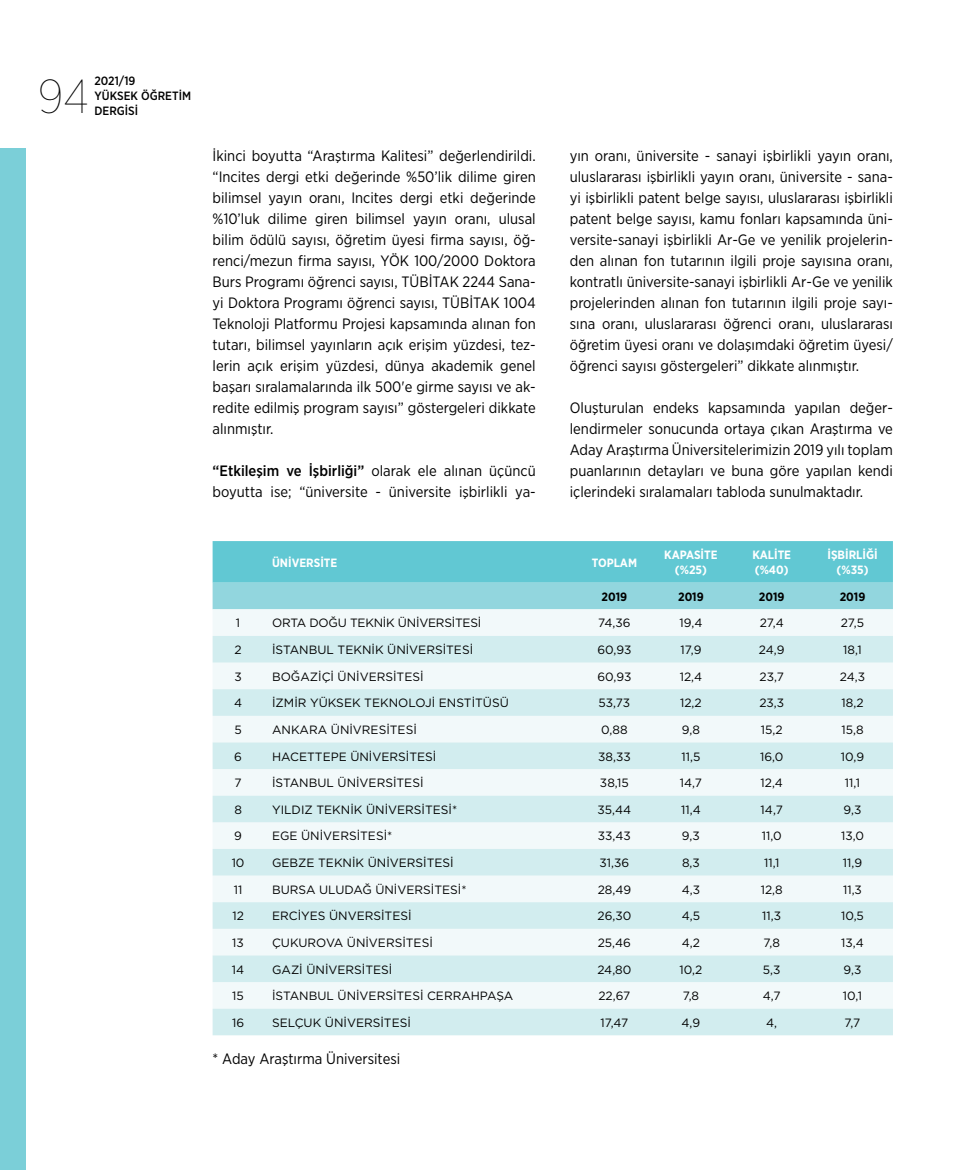
<style>
.page{position:relative;width:978px;height:1170px;background:#fff}
.page>*{position:absolute;margin:0;border:0;box-sizing:border-box;transform-origin:0 0}
.t1{font:100 47.4px "Gotham Narrow";color:#000}
.t2{font:15px/21px "Gotham Narrow";color:#000;text-align:justify}
.t3{font:12px "Gotham";color:#000}
.t4{font:700 12px/15px "Gotham Narrow";color:#fff;text-align:center}
.t5{font:500 12px/15px "Gotham Narrow";color:#000}
.t6{font:12px "Gotham";letter-spacing:-.02em;color:#000}
.t7{font:700 12px "Gotham Narrow";color:#000}
.s1{font-weight:500}
</style>
<div class="page">
<div style="left:0;top:149px;width:26px;height:1020px;background:#7bcfd8"></div>
<svg style="left:213px;top:541px;width:680px;height:68px;background:#74cdd7"></svg>
<div style="left:213px;top:609px;width:680px;height:27px;background:#f2f9fa"></div>
<svg style="left:213px;top:636px;width:680px;height:399px;fill:#d2edef"></svg>
<p class="t5" style="left:94px;top:73px;width:98px">2021/19<br>YÜKSEK ÖĞRETİM</p>
<h1 class="t1" style="left:38px;top:68px;width:52px">94</h1>
<p class="t5" style="left:94px;top:103px;width:45px">DERGİSİ</p>
<p class="t2" style="left:213px;top:145px;width:325px">İkinci boyutta “Araştırma Kalitesi” değerlendirildi. “Incites dergi etki değerinde %50’lik dilime giren bilimsel yayın oranı, Incites dergi etki değerinde %10’luk dilime giren bilimsel yayın oranı, ulusal bilim ödülü sayısı, öğretim üyesi firma sayısı, öğ&shy;renci/mezun firma sayısı, YÖK 100/2000 Doktora Burs Programı öğrenci sayısı, TÜBİTAK 2244 Sana&shy;yi Doktora Programı öğrenci sayısı, TÜBİTAK 1004<br>Teknoloji Platformu Projesi kapsamında alınan fon tutarı, bilimsel yayınların açık erişim yüzdesi, tez&shy;lerin açık erişim yüzdesi, dünya akademik genel başarı sıralamalarında ilk 500'e girme sayısı ve ak&shy;redite edilmiş program sayısı” göstergeleri dikkate alınmıştır.</p>
<p class="t2" style="left:213px;top:460px;width:325px"><span class="s1">“Etkileşim ve İşbirliği”</span> olarak ele alınan üçüncü boyutta ise; “üniversite - üniversite işbirlikli ya-</p>
<p class="t2" style="left:570px;top:145px;width:325px">yın oranı, üniversite - sanayi işbirlikli yayın oranı, uluslararası işbirlikli yayın oranı, üniversite - sana&shy;yi işbirlikli patent belge sayısı, uluslararası işbirlikli patent belge sayısı, kamu fonları kapsamında üni&shy;versite-sanayi işbirlikli Ar-Ge ve yenilik projelerin&shy;den alınan fon tutarının ilgili proje sayısına oranı, kontratlı üniversite-sanayi işbirlikli Ar-Ge ve yenilik projelerinden alınan fon tutarının ilgili proje sayı&shy;sına oranı, uluslararası öğrenci oranı, uluslararası öğretim üyesi oranı ve dolaşımdaki öğretim üyesi/ öğrenci sayısı göstergeleri” dikkate alınmıştır.</p>
<p class="t2" style="left:570px;top:397px;width:325px">Oluşturulan endeks kapsamında yapılan değer&shy;lendirmeler sonucunda ortaya çıkan Araştırma ve Aday Araştırma Üniversitelerimizin 2019 yılı toplam puanlarının detayları ve buna göre yapılan kendi içlerindeki sıralamaları tabloda sunulmaktadır.</p>
<p class="t4" style="left:272px;top:555px;width:67px">ÜNİVERSİTE</p>
<p class="t4" style="left:592px;top:555px;width:47px">TOPLAM</p>
<p class="t4" style="left:664px;top:547px;width:55px">KAPASİTE (%25)</p>
<p class="t4" style="left:752px;top:547px;width:40px;text-align:left">KALİTE (%40)</p>
<p class="t4" style="left:827px;top:547px;width:52px">İŞBİRLİĞİ (%35)</p>
<p class="t7" style="left:602px;top:589px;width:27px">2019</p>
<p class="t7" style="left:678px;top:589px;width:27px">2019</p>
<p class="t7" style="left:759px;top:589px;width:27px">2019</p>
<p class="t7" style="left:840px;top:589px;width:27px">2019</p>
<p class="t3" style="left:236px;top:615px;width:6px">1</p>
<p class="t6" style="left:272px;top:615px;width:211px">ORTA DOĞU TEKNİK ÜNİVERSİTESİ</p>
<p class="t3" style="left:598px;top:615px;width:34px">74,36</p>
<p class="t3" style="left:679px;top:615px;width:24px">19,4</p>
<p class="t3" style="left:760px;top:615px;width:25px">27,4</p>
<p class="t3" style="left:841px;top:615px;width:25px">27,5</p>
<p class="t3" style="left:235px;top:642px;width:9px">2</p>
<p class="t3" style="left:272px;top:642px;width:203px">İSTANBUL TEKNİK ÜNİVERSİTESİ</p>
<p class="t3" style="left:597px;top:642px;width:36px">60,93</p>
<p class="t3" style="left:680px;top:642px;width:22px">17,9</p>
<p class="t3" style="left:759px;top:642px;width:27px">24,9</p>
<p class="t3" style="left:843px;top:642px;width:20px">18,1</p>
<p class="t3" style="left:234px;top:668px;width:9px">3</p>
<p class="t3" style="left:272px;top:668px;width:153px">BOĞAZİÇİ ÜNİVERSİTESİ</p>
<p class="t3" style="left:597px;top:668px;width:36px">60,93</p>
<p class="t3" style="left:680px;top:668px;width:24px">12,4</p>
<p class="t3" style="left:760px;top:668px;width:26px">23,7</p>
<p class="t3" style="left:840px;top:668px;width:27px">24,3</p>
<p class="t3" style="left:234px;top:695px;width:10px">4</p>
<p class="t3" style="left:272px;top:695px;width:238px">İZMİR YÜKSEK TEKNOLOJİ ENSTİTÜSÜ</p>
<p class="t3" style="left:599px;top:695px;width:33px">53,73</p>
<p class="t3" style="left:680px;top:695px;width:23px">12,2</p>
<p class="t3" style="left:759px;top:695px;width:26px">23,3</p>
<p class="t3" style="left:842px;top:695px;width:23px">18,2</p>
<p class="t3" style="left:234px;top:722px;width:9px">5</p>
<p class="t3" style="left:272px;top:722px;width:146px">ANKARA ÜNİVRESİTESİ</p>
<p class="t3" style="left:601px;top:722px;width:28px">0,88</p>
<p class="t3" style="left:682px;top:722px;width:20px">9,8</p>
<p class="t3" style="left:761px;top:722px;width:23px">15,2</p>
<p class="t3" style="left:841px;top:722px;width:24px">15,8</p>
<p class="t3" style="left:234px;top:748px;width:9px">6</p>
<p class="t3" style="left:272px;top:748px;width:166px">HACETTEPE ÜNİVERSİTESİ</p>
<p class="t3" style="left:598px;top:748px;width:34px">38,33</p>
<p class="t3" style="left:681px;top:748px;width:20px">11,5</p>
<p class="t3" style="left:760px;top:748px;width:25px">16,0</p>
<p class="t3" style="left:841px;top:748px;width:25px">10,9</p>
<p class="t3" style="left:235px;top:775px;width:9px">7</p>
<p class="t3" style="left:272px;top:775px;width:153px">İSTANBUL ÜNİVERSİTESİ</p>
<p class="t3" style="left:600px;top:775px;width:30px">38,15</p>
<p class="t3" style="left:680px;top:775px;width:24px">14,7</p>
<p class="t3" style="left:760px;top:775px;width:24px">12,4</p>
<p class="t3" style="left:845px;top:775px;width:17px">11,1</p>
<p class="t3" style="left:234px;top:801px;width:9px">8</p>
<p class="t3" style="left:272px;top:801px;width:187px">YILDIZ TEKNİK ÜNİVERSİTESİ*</p>
<p class="t3" style="left:598px;top:801px;width:35px">35,44</p>
<p class="t3" style="left:681px;top:801px;width:21px">11,4</p>
<p class="t3" style="left:761px;top:801px;width:24px">14,7</p>
<p class="t3" style="left:844px;top:801px;width:19px">9,3</p>
<p class="t3" style="left:234px;top:828px;width:9px">9</p>
<p class="t3" style="left:272px;top:828px;width:122px">EGE ÜNİVERSİTESİ*</p>
<p class="t3" style="left:598px;top:828px;width:35px">33,43</p>
<p class="t3" style="left:682px;top:828px;width:19px">9,3</p>
<p class="t3" style="left:762px;top:828px;width:21px">11,0</p>
<p class="t3" style="left:841px;top:828px;width:24px">13,0</p>
<p class="t3" style="left:232px;top:855px;width:14px">10</p>
<p class="t3" style="left:272px;top:855px;width:183px">GEBZE TEKNİK ÜNİVERSİTESİ</p>
<p class="t3" style="left:600px;top:855px;width:31px">31,36</p>
<p class="t3" style="left:682px;top:855px;width:19px">8,3</p>
<p class="t3" style="left:764px;top:855px;width:17px">11,1</p>
<p class="t3" style="left:843px;top:855px;width:21px">11,9</p>
<p class="t3" style="left:234px;top:881px;width:10px">11</p>
<p class="t3" style="left:272px;top:881px;width:196px">BURSA ULUDAĞ ÜNİVERSİTESİ*</p>
<p class="t3" style="left:598px;top:881px;width:35px">28,49</p>
<p class="t3" style="left:682px;top:881px;width:20px">4,3</p>
<p class="t3" style="left:761px;top:881px;width:23px">12,8</p>
<p class="t3" style="left:843px;top:881px;width:20px">11,3</p>
<p class="t3" style="left:232px;top:908px;width:13px">12</p>
<p class="t3" style="left:272px;top:908px;width:141px">ERCİYES ÜNVERSİTESİ</p>
<p class="t3" style="left:597px;top:908px;width:35px">26,30</p>
<p class="t3" style="left:682px;top:908px;width:20px">4,5</p>
<p class="t3" style="left:762px;top:908px;width:20px">11,3</p>
<p class="t3" style="left:841px;top:908px;width:24px">10,5</p>
<p class="t3" style="left:232px;top:934px;width:13px">13</p>
<p class="t3" style="left:272px;top:934px;width:162px">ÇUKUROVA ÜNİVERSİTESİ</p>
<p class="t3" style="left:598px;top:934px;width:35px">25,46</p>
<p class="t3" style="left:682px;top:934px;width:20px">4,2</p>
<p class="t3" style="left:763px;top:934px;width:18px">7,8</p>
<p class="t3" style="left:841px;top:934px;width:24px">13,4</p>
<p class="t3" style="left:232px;top:961px;width:14px">14</p>
<p class="t3" style="left:272px;top:961px;width:122px">GAZİ ÜNİVERSİTESİ</p>
<p class="t3" style="left:597px;top:961px;width:36px">24,80</p>
<p class="t3" style="left:680px;top:961px;width:24px">10,2</p>
<p class="t3" style="left:763px;top:961px;width:19px">5,3</p>
<p class="t3" style="left:844px;top:961px;width:19px">9,3</p>
<p class="t3" style="left:232px;top:988px;width:13px">15</p>
<p class="t3" style="left:272px;top:988px;width:243px">İSTANBUL ÜNİVERSİTESİ CERRAHPAŞA</p>
<p class="t3" style="left:598px;top:988px;width:33px">22,67</p>
<p class="t3" style="left:683px;top:988px;width:18px">7,8</p>
<p class="t3" style="left:763px;top:988px;width:19px">4,7</p>
<p class="t3" style="left:843px;top:988px;width:21px">10,1</p>
<p class="t3" style="left:232px;top:1014px;width:14px">16</p>
<p class="t3" style="left:272px;top:1014px;width:140px">SELÇUK ÜNİVERSİTESİ</p>
<p class="t3" style="left:600px;top:1014px;width:29px">17,47</p>
<p class="t3" style="left:682px;top:1014px;width:20px">4,9</p>
<p class="t3" style="left:766px;top:1014px;width:12px">4,</p>
<p class="t3" style="left:845px;top:1014px;width:17px">7,7</p>
<p class="t2" style="left:213px;top:1047px;width:189px">* Aday Araştırma Üniversitesi</p>
</div>
